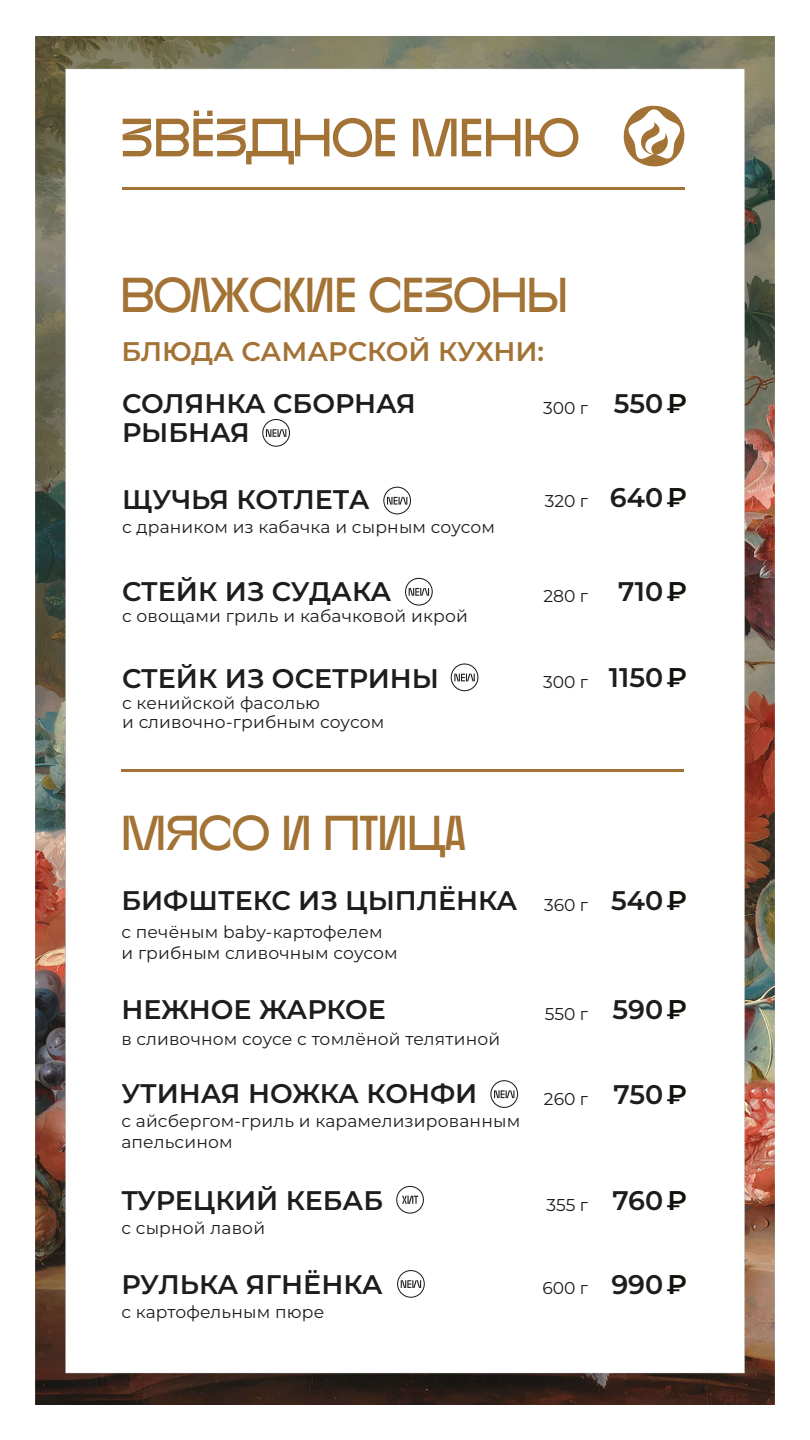
<style>
.page{position:relative;width:810px;height:1440px;background:#fff}
.page>*{position:absolute;margin:0;border:0;box-sizing:border-box;transform-origin:0 0}
.t1{font:53.78px "BASEBLOOM";color:#a37235}
.t2{font:48.9px "BASEBLOOM";color:#a37235}
.t3{font:600 26.92px/29.3px "Montserrat";color:#1d1d1b}
.t4{font:600 26.92px "Montserrat";color:#a37235}
.t5{font:17.1px/20.8px "Montserrat";letter-spacing:.01em;color:#1d1d1b}
.s1{font-weight:600;font-size:26.92px}
.s2{font-weight:600;font-size:27.08px;color:#13110c}
.s3{font-size:27.08px;color:#13110c}
</style>
<div class="page">
<img style="left:35px;top:36px;width:740px;height:1368px">
<svg style="left:620px;top:102px;width:68px;height:68px"></svg>
<hr style="left:122px;top:187px;width:563px;height:3px;background:#a37235">
<svg style="left:405px;top:578px;width:28px;height:28px"></svg>
<svg style="left:262px;top:419px;width:28px;height:28px"></svg>
<svg style="left:451px;top:663px;width:27px;height:28px"></svg>
<svg style="left:383px;top:487px;width:28px;height:27px"></svg>
<svg style="left:490px;top:1080px;width:28px;height:28px"></svg>
<svg style="left:397px;top:1270px;width:28px;height:28px"></svg>
<svg style="left:396px;top:1186px;width:28px;height:28px"></svg>
<hr style="left:121px;top:769px;width:563px;height:3px;background:#a37235">
<h1 class="t1" style="left:121px;top:101px;width:460px">ЗВЁЗДНОЕ МЕНЮ</h1>
<h2 class="t2" style="left:121px;top:262px;width:449px">ВОЛЖСКИЕ СЕЗОНЫ</h2>
<h3 class="t4" style="left:121px;top:332px;width:424px">БЛЮДА САМАРСКОЙ КУХНИ:</h3>
<h3 class="t3" style="left:122px;top:388px;width:295px">СОЛЯНКА СБОРНАЯ<br>РЫБНАЯ</h3>
<p class="t5" style="left:543px;top:397px;width:145px">300 г <span class="s1">550</span><span class="s2">₽</span></p>
<h3 class="t3" style="left:122px;top:484px;width:249px">ЩУЧЬЯ КОТЛЕТА</h3>
<p class="t5" style="left:545px;top:490px;width:144px">320 г <span class="s1">640</span><span class="s2">₽</span></p>
<p class="t5" style="left:122px;top:515px;width:375px">с драником из кабачка и сырным соусом</p>
<h3 class="t3" style="left:122px;top:576px;width:271px">СТЕЙК ИЗ СУДАКА</h3>
<p class="t5" style="left:543px;top:585px;width:145px">280 г <span class="s1">710</span><span class="s2">₽</span></p>
<p class="t5" style="left:122px;top:605px;width:347px">с овощами гриль и кабачковой икрой</p>
<h3 class="t3" style="left:122px;top:663px;width:319px">СТЕЙК ИЗ ОСЕТРИНЫ</h3>
<p class="t5" style="left:543px;top:671px;width:145px">300 г <span class="s1">1150</span><span class="s2">₽</span></p>
<p class="t5" style="left:122px;top:692px;width:264px;line-height:19.6px">с кенийской фасолью<br>и сливочно-грибным соусом</p>
<h2 class="t2" style="left:121px;top:800px;width:345px">МЯСО И ПТИЦА</h2>
<h3 class="t3" style="left:121px;top:885px;width:398px">БИФШТЕКС ИЗ ЦЫПЛЁНКА</h3>
<h3 class="t3" style="left:611px;top:885px;width:77px">540<span class="s3">₽</span></h3>
<p class="t5" style="left:544px;top:894px;width:46px">360 г</p>
<p class="t5" style="left:121px;top:921px;width:278px">с печёным baby-картофелем и грибным сливочным соусом</p>
<h3 class="t3" style="left:121px;top:994px;width:266px">НЕЖНОЕ ЖАРКОЕ</h3>
<p class="t5" style="left:545px;top:1003px;width:144px">550 г <span class="s1">590</span><span class="s2">₽</span></p>
<p class="t5" style="left:121px;top:1028px;width:380px">в сливочном соусе с томлёной телятиной</p>
<h3 class="t3" style="left:121px;top:1078px;width:358px">УТИНАЯ НОЖКА КОНФИ</h3>
<p class="t5" style="left:544px;top:1087px;width:144px">260 г <span class="s1">750</span><span class="s2">₽</span></p>
<p class="t5" style="left:121px;top:1110px;width:400px">с айсбергом-гриль и карамелизированным апельсином</p>
<h3 class="t3" style="left:121px;top:1184px;width:263px">ТУРЕЦКИЙ КЕБАБ</h3>
<p class="t5" style="left:547px;top:1194px;width:142px">355 г <span class="s1">760</span><span class="s2">₽</span></p>
<p class="t5" style="left:121px;top:1217px;width:145px">с сырной лавой</p>
<h3 class="t3" style="left:121px;top:1269px;width:263px">РУЛЬКА ЯГНЁНКА</h3>
<p class="t5" style="left:542px;top:1277px;width:146px">600 г <span class="s1">990</span><span class="s2">₽</span></p>
<p class="t5" style="left:121px;top:1301px;width:204px">с картофельным пюре</p>
</div>
